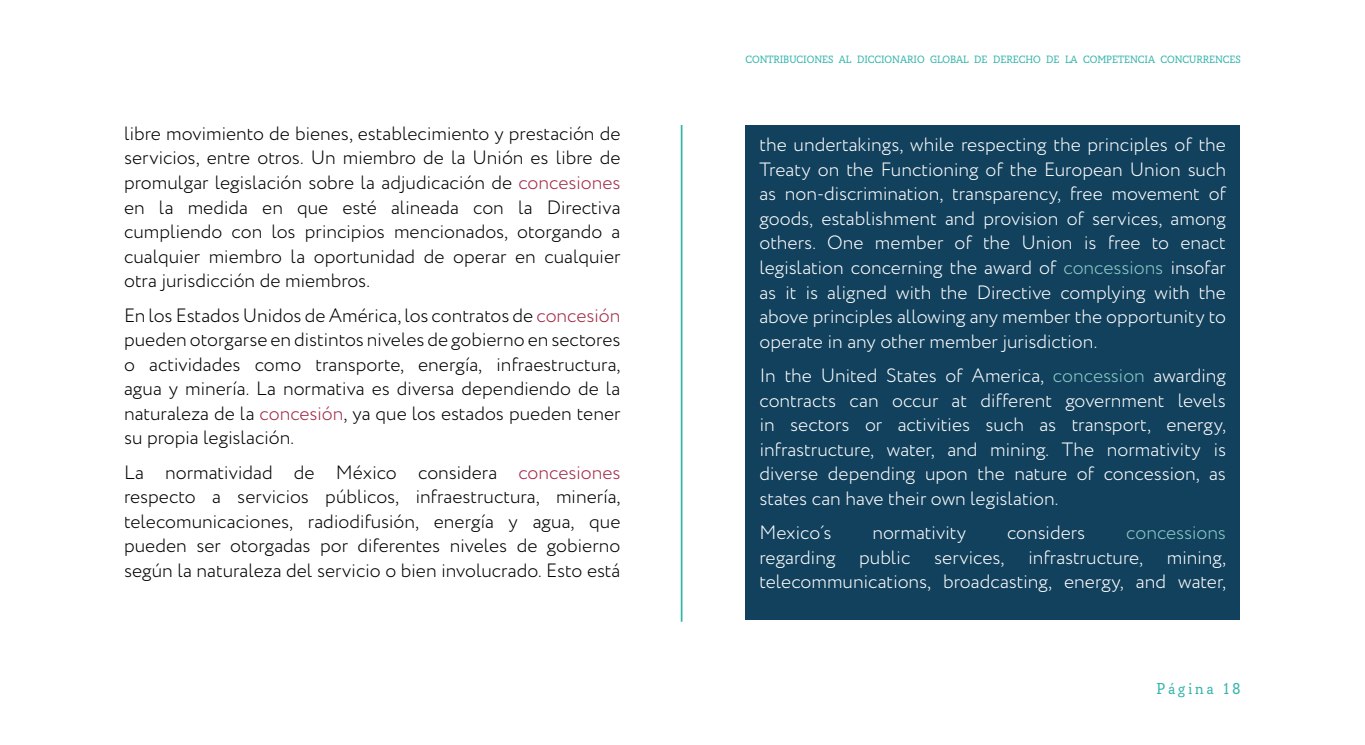
<style>
.page{position:relative;width:1365px;height:745px;background:#fff}
.page>*{position:absolute;margin:0;border:0;box-sizing:border-box;transform-origin:0 0}
.Texto_plano{font:300 19.25px/24.5px "Circe";letter-spacing:-.005em;color:#000;text-align:justify}
.texto_plano-_inglés{font:300 19.25px/24.5px "Circe";color:#fff;text-align:justify}
.t1{font:15.75px "Circe Slab A Narrow";letter-spacing:.2em;color:#36b5ab}
.t2{font:10.5px "Circe Slab A Narrow";color:#36b5ab}
.s1{color:#a12945}
.s2{color:#8bccc5}
</style>
<div class="page">
<div style="left:745px;top:125px;width:494px;height:494px;background:#12415d"></div>
<hr style="left:680px;top:125px;width:2px;height:496px;background:#33b5ac">
<p class="Texto_plano" style="left:124px;top:121px;width:498px">libre movimiento de bienes, establecimiento y prestación de servicios, entre otros. Un miembro de la Unión es libre de promulgar legislación sobre la adjudicación de <span class="s1">concesiones </span>en la medida en que esté alineada con la Directiva cumpliendo con los principios mencionados, otorgando a cualquier miembro la oportunidad de operar en cualquier otra jurisdicción de miembros.</p>
<p class="Texto_plano" style="left:124px;top:303px;width:498px">En los Estados Unidos de América, los contratos de <span class="s1">concesión </span>pueden otorgarse en distintos niveles de gobierno en sectores o actividades como transporte, energía, infraestructura, agua y minería. La normativa es diversa dependiendo de la naturaleza de la <span class="s1">concesión</span>, ya que los estados pueden tener su propia legislación.</p>
<p class="Texto_plano" style="left:124px;top:460px;width:498px">La normatividad de México considera <span class="s1">concesiones </span>respecto a servicios públicos, infraestructura, minería, telecomunicaciones, radiodifusión, energía y agua, que pueden ser otorgadas por diferentes niveles de gobierno según la naturaleza del servicio o bien involucrado. Esto está</p>
<p class="t2" style="left:745px;top:53px;width:497px">CONTRIBUCIONES AL DICCIONARIO GLOBAL DE DERECHO DE LA COMPETENCIA CONCURRENCES</p>
<p class="texto_plano-_inglés" style="left:759px;top:133px;width:468px">the undertakings, while respecting the principles of the Treaty on the Functioning of the European Union such as non-discrimination, transparency, free movement of goods, establishment and provision of services, among others. One member of the Union is free to enact legislation concerning the award of <span class="s2">concessions</span> insofar as it is aligned with the Directive complying with the above principles allowing any member the opportunity to operate in any other member jurisdiction.</p>
<p class="texto_plano-_inglés" style="left:759px;top:363px;width:468px">In the United States of America, <span class="s2">concession</span> awarding contracts can occur at different government levels in sectors or activities such as transport, energy, infrastructure, water, and mining. The normativity is diverse depending upon the nature of concession, as states can have their own legislation.</p>
<p class="texto_plano-_inglés" style="left:759px;top:520px;width:74px">Mexico´s</p>
<p class="texto_plano-_inglés" style="left:872px;top:520px;width:95px">normativity</p>
<p class="texto_plano-_inglés" style="left:1006px;top:520px;width:80px">considers</p>
<p class="texto_plano-_inglés" style="left:759px;top:520px;width:468px;text-indent:367px"><span class="s2">concessions </span>regarding public services, infrastructure, mining, telecommunications, broadcasting, energy, and water,</p>
<p class="t1" style="left:1156px;top:678px;width:86px">Página 18</p>
</div>
